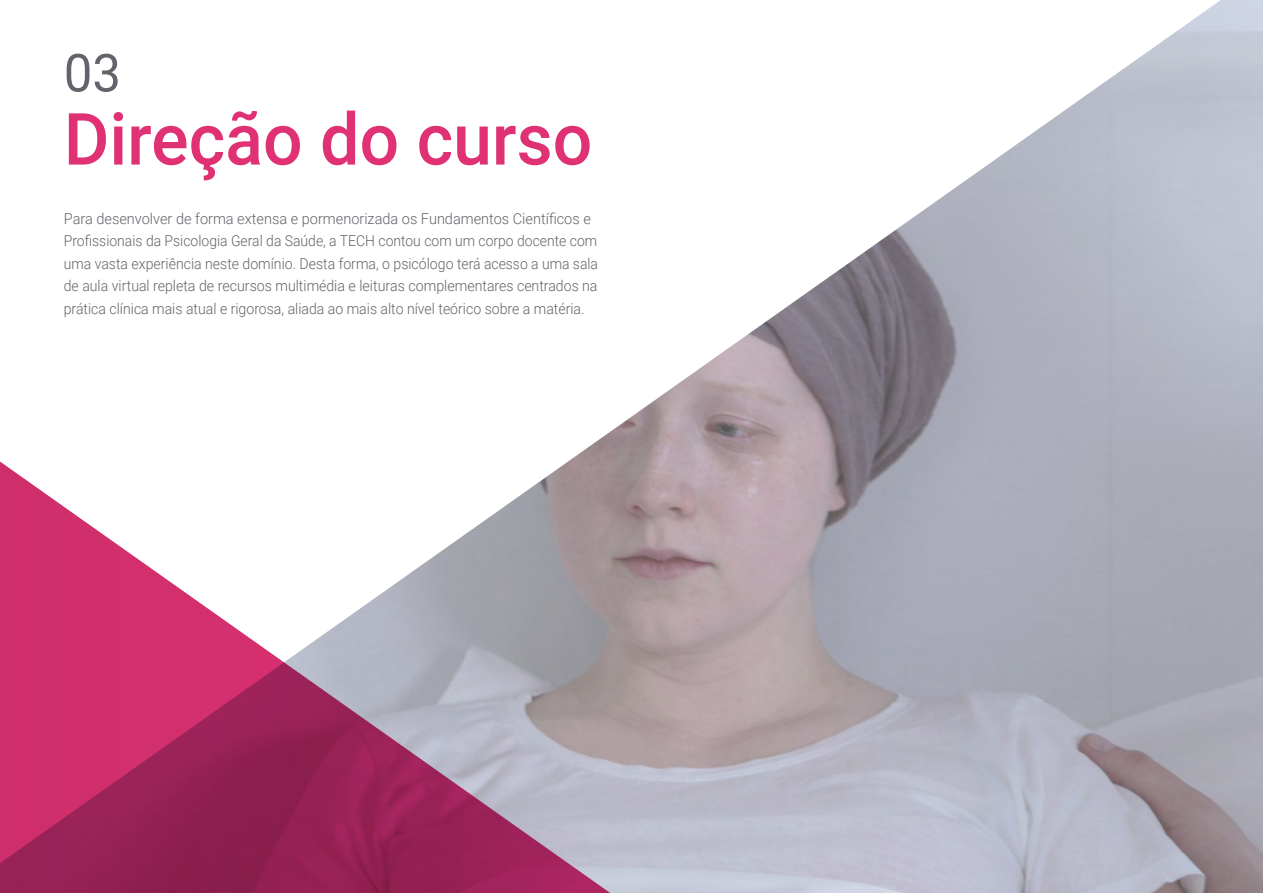
<style>
.page{position:relative;width:1263px;height:893px;background:#fff}
.page>*{position:absolute;margin:0;border:0;box-sizing:border-box;transform-origin:0 0}
.t1{font:500 72px "Roboto";color:#df3174}
.t2{font:52.5px "Roboto";color:#61646a}
.t3{font:300 15px/22.5px "Roboto";color:#61646a}
</style>
<div class="page">
<img style="left:590px;top:0;width:673px;height:893px">
<svg style="left:0;top:446px;width:640px;height:447px"></svg>
<h2 class="t2" style="left:64px;top:36px;width:59px">03</h2>
<h1 class="t1" style="left:64px;top:89px;width:530px">Direção do curso</h1>
<p class="t3" style="left:64px;top:207px;width:536px">Para desenvolver de forma extensa e pormenorizada os Fundamentos Científicos e Profissionais da Psicologia Geral da Saúde, a TECH contou com um corpo docente com uma vasta experiência neste domínio. Desta forma, o psicólogo terá acesso a uma sala de aula virtual repleta de recursos multimédia e leituras complementares centrados na prática clínica mais atual e rigorosa, aliada ao mais alto nível teórico sobre a matéria.</p>
</div>
